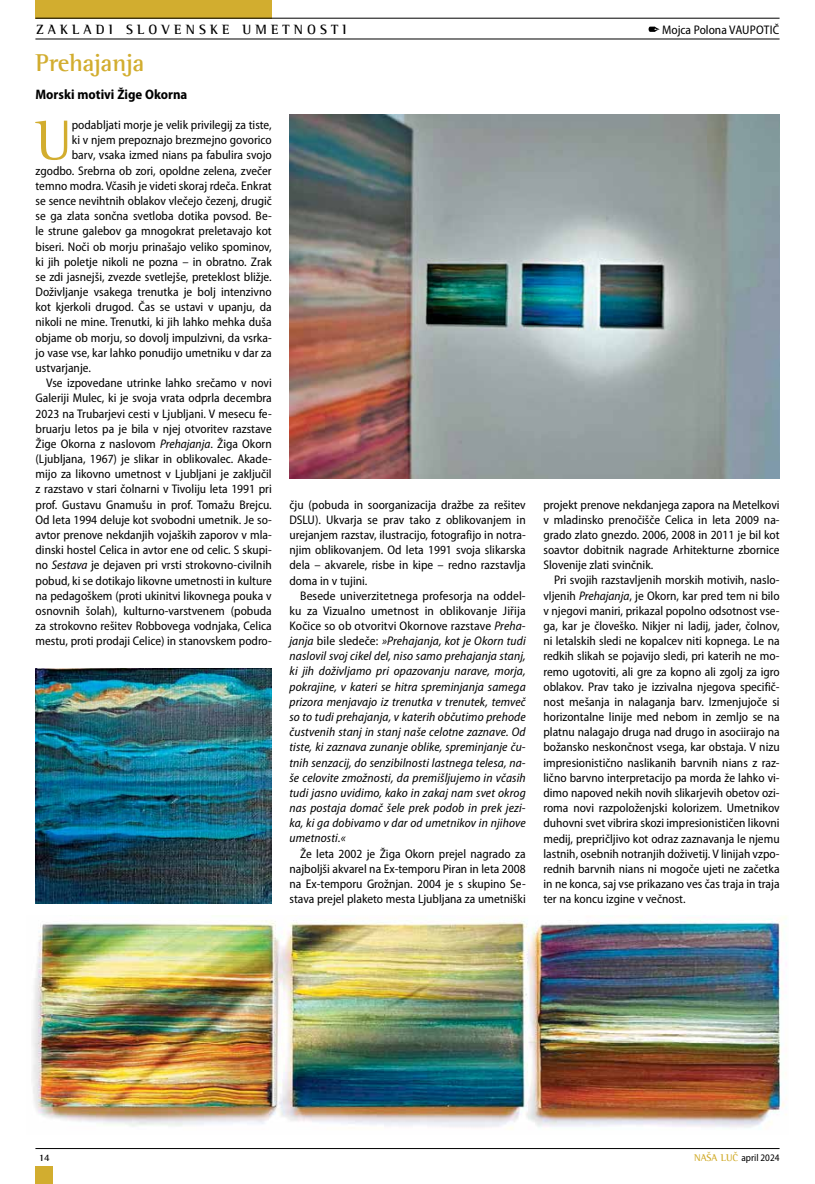
<style>
.page{position:relative;width:815px;height:1184px;background:#fff}
.page>*{position:absolute;margin:0;border:0;box-sizing:border-box;transform-origin:0 0}
.t1{font:57.62px "Rotis SI Semi Serif";color:#d2ad2f}
.t2{font:700 25px "Rotis SI Semi Serif";color:#d2ad2f}
.t3{font:700 13.75px "Rotis SI Semi Serif";letter-spacing:.3em;color:#000}
.t4{font:700 semi-condensed 13.75px "Myriad Pro";color:#000}
.t5{font:semi-condensed 12.5px/15.1px "Myriad Pro";color:#000;text-align:justify}
.t6{font:italic semi-condensed 12.5px/15.1px "Myriad Pro";letter-spacing:.01em;color:#000;text-align:justify}
.t7{font:semi-condensed 10px "Myriad Pro";color:#000}
.t8{font:700 10px "Rotis SI Semi Serif";color:#000}
.s1{font-style:italic}
.s2{font-style:normal}
.s3{font-family:"Rotis SI Semi Serif";font-weight:700;font-stretch:normal;color:#d2ad2f}
</style>
<div class="page">
<hr style="left:35px;top:1148px;width:745px;height:1px;background:#000">
<div style="left:35px;top:0;width:237px;height:19px;background:#d2ad2f"></div>
<div style="left:35px;top:1166px;width:18px;height:17px;background:#d2ad2f"></div>
<hr style="left:35px;top:39px;width:745px;height:1px;background:#000">
<hr style="left:35px;top:18px;width:745px;height:1px;background:#000">
<img style="left:32px;top:916px;width:755px;height:213px">
<svg style="left:649px;top:27px;width:10px;height:5px"></svg>
<img style="left:36px;top:668px;width:236px;height:235px">
<img style="left:290px;top:114px;width:490px;height:364px">
<p class="t3" style="left:36px;top:21px;width:312px">ZAKLADI SLOVENSKE UMETNOSTI</p>
<p class="t5" style="left:662px;top:22px;width:119px">Mojca Polona VAUPOTIČ</p>
<h2 class="t2" style="left:36px;top:47px;width:110px">Prehajanja</h2>
<p class="t4" style="left:36px;top:86px;width:153px">Morski motivi Žige Okorna</p>
<h1 class="t1" style="left:36px;top:106px;width:38px">U</h1>
<p class="t5" style="left:72px;top:118px;width:201px">podabljati morje je velik privilegij za tiste,</p>
<p class="t5" style="left:72px;top:133px;width:201px">ki v njem prepoznajo brezmejno govorico</p>
<p class="t5" style="left:72px;top:148px;width:201px">barv, vsaka izmed nians pa fabulira svojo</p>
<p class="t5" style="left:36px;top:163px;width:238px">zgodbo. Srebrna ob zori, opoldne zelena, zvečer</p>
<p class="t5" style="left:36px;top:178px;width:238px">temno modra. Včasih je videti skoraj rdeča. Enkrat</p>
<p class="t5" style="left:36px;top:193px;width:238px">se sence nevihtnih oblakov vlečejo čezenj, drugič</p>
<p class="t5" style="left:36px;top:209px;width:238px">se ga zlata sončna svetloba dotika povsod. Be-</p>
<p class="t5" style="left:36px;top:224px;width:238px">le strune galebov ga mnogokrat preletavajo kot</p>
<p class="t5" style="left:36px;top:239px;width:238px">biseri. Noči ob morju prinašajo veliko spominov,</p>
<p class="t5" style="left:36px;top:254px;width:238px">ki jih poletje nikoli ne pozna – in obratno. Zrak</p>
<p class="t5" style="left:36px;top:269px;width:238px">se zdi jasnejši, zvezde svetlejše, preteklost bližje.</p>
<p class="t5" style="left:36px;top:284px;width:238px">Doživljanje vsakega trenutka je bolj intenzivno</p>
<p class="t5" style="left:36px;top:300px;width:238px">kot kjerkoli drugod. Čas se ustavi v upanju, da</p>
<p class="t5" style="left:36px;top:315px;width:238px">nikoli ne mine. Trenutki, ki jih lahko mehka duša</p>
<p class="t5" style="left:36px;top:330px;width:238px">objame ob morju, so dovolj impulzivni, da vsrka-</p>
<p class="t5" style="left:36px;top:345px;width:238px">jo vase vse, kar lahko ponudijo umetniku v dar za</p>
<p class="t5" style="left:36px;top:360px;width:57px">ustvarjanje.</p>
<p class="t5" style="left:46px;top:376px;width:227px">Vse izpovedane utrinke lahko srečamo v novi</p>
<p class="t5" style="left:36px;top:391px;width:238px">Galeriji Mulec, ki je svoja vrata odprla decembra</p>
<p class="t5" style="left:36px;top:406px;width:238px">2023 na Trubarjevi cesti v Ljubljani. V mesecu fe-</p>
<p class="t5" style="left:36px;top:421px;width:238px">bruarju letos pa je bila v njej otvoritev razstave</p>
<p class="t5" style="left:36px;top:436px;width:238px">Žige Okorna z naslovom <span class="s1">Prehajanja</span>. Žiga Okorn</p>
<p class="t5" style="left:36px;top:451px;width:238px">(Ljubljana, 1967) je slikar in oblikovalec. Akade-</p>
<p class="t5" style="left:36px;top:467px;width:238px">mijo za likovno umetnost v Ljubljani je zaključil</p>
<p class="t5" style="left:36px;top:482px;width:238px">z razstavo v stari čolnarni v Tivoliju leta 1991 pri</p>
<p class="t5" style="left:36px;top:497px;width:238px">prof. Gustavu Gnamušu in prof. Tomažu Brejcu.</p>
<p class="t5" style="left:36px;top:512px;width:238px">Od leta 1994 deluje kot svobodni umetnik. Je so-</p>
<p class="t5" style="left:36px;top:527px;width:238px">avtor prenove nekdanjih vojaških zaporov v mla-</p>
<p class="t5" style="left:36px;top:542px;width:238px">dinski hostel Celica in avtor ene od celic. S skupi-</p>
<p class="t5" style="left:36px;top:558px;width:238px">no <span class="s1">Sestava</span> je dejaven pri vrsti strokovno-civilnih</p>
<p class="t5" style="left:36px;top:573px;width:238px">pobud, ki se dotikajo likovne umetnosti in kulture</p>
<p class="t5" style="left:36px;top:588px;width:238px">na pedagoškem (proti ukinitvi likovnega pouka v</p>
<p class="t5" style="left:36px;top:603px;width:238px">osnovnih šolah), kulturno-varstvenem (pobuda</p>
<p class="t5" style="left:36px;top:618px;width:238px">za strokovno rešitev Robbovega vodnjaka, Celica</p>
<p class="t5" style="left:36px;top:633px;width:238px">mestu, proti prodaji Celice) in stanovskem podro-</p>
<p class="t5" style="left:543px;top:497px;width:238px">projekt prenove nekdanjega zapora na Metelkovi v mladinsko prenočišče Celica in leta 2009 na&shy;grado zlato gnezdo. 2006, 2008 in 2011 je bil kot soavtor dobitnik nagrade Arhitekturne zbornice Slovenije zlati svinčnik.</p>
<p class="t5" style="left:543px;top:573px;width:238px;text-indent:11px">Pri svojih razstavljenih morskih motivih, naslo&shy;vljenih <span class="s1">Prehajanja</span>, je Okorn, kar pred tem ni bilo v njegovi maniri, prikazal popolno odsotnost vse&shy;ga, kar je človeško. Nikjer ni ladij, jader, čolnov, ni letalskih sledi ne kopalcev niti kopnega. Le na redkih slikah se pojavijo sledi, pri katerih ne mo&shy;remo ugotoviti, ali gre za kopno ali zgolj za igro oblakov. Prav tako je izzivalna njegova specifič&shy;nost mešanja in nalaganja barv. Izmenjujoče si horizontalne linije med nebom in zemljo se na platnu nalagajo druga nad drugo in asociirajo na božansko neskončnost vsega, kar obstaja. V nizu impresionistično naslikanih barvnih nians z raz&shy;lično barvno interpretacijo pa morda že lahko vi&shy;dimo napoved nekih novih slikarjevih obetov ozi&shy;roma novi razpoloženjski kolorizem. Umetnikov duhovni svet vibrira skozi impresionističen likovni medij, prepričljivo kot odraz zaznavanja le njemu lastnih, osebnih notranjih doživetij. V linijah vzpo&shy;rednih barvnih nians ni mogoče ujeti ne začetka in ne konca, saj vse prikazano ves čas traja in traja ter na koncu izgine v večnost.</p>
<p class="t5" style="left:289px;top:497px;width:238px">čju (pobuda in soorganizacija dražbe za rešitev DSLU). Ukvarja se prav tako z oblikovanjem in urejanjem razstav, ilustracijo, fotografijo in notra&shy;njim oblikovanjem. Od leta 1991 svoja slikarska dela – akvarele, risbe in kipe – redno razstavlja doma in v tujini.</p>
<p class="t6" style="left:289px;top:588px;width:238px;text-indent:11px"><span class="s2">Besede univerzitetnega profesorja na oddel&shy;ku za Vizualno umetnost in oblikovanje Jiřija Kočice so ob otvoritvi Okornove razstave</span> Preha&shy;janja <span class="s2">bile sledeče:</span> »Prehajanja, kot je Okorn tudi naslovil svoj cikel del, niso samo prehajanja stanj, ki jih doživljamo pri opazovanju narave, morja, pokrajine, v kateri se hitra spreminjanja samega prizora menjavajo iz trenutka v trenutek, temveč so to tudi prehajanja, v katerih občutimo prehode čustvenih stanj in stanj naše celotne zaznave. Od tiste, ki zaznava zunanje oblike, spreminjanje ču&shy;tnih senzacij, do senzibilnosti lastnega telesa, na&shy;še celovite zmožnosti, da premišljujemo in včasih tudi jasno uvidimo, kako in zakaj nam svet okrog nas postaja domač šele prek podob in prek jezi&shy;ka, ki ga dobivamo v dar od umetnikov in njihove umetnosti.«</p>
<p class="t5" style="left:289px;top:846px;width:238px;text-indent:11px">Že leta 2002 je Žiga Okorn prejel nagrado za najboljši akvarel na Ex-temporu Piran in leta 2008 na Ex-temporu Grožnjan. 2004 je s skupino Se&shy;stava prejel plaketo mesta Ljubljana za umetniški</p>
<p class="t8" style="left:39px;top:1151px;width:13px">14</p>
<p class="t7" style="left:694px;top:1152px;width:87px"><span class="s3">NAŠA LUČ</span> april 2024</p>
</div>
